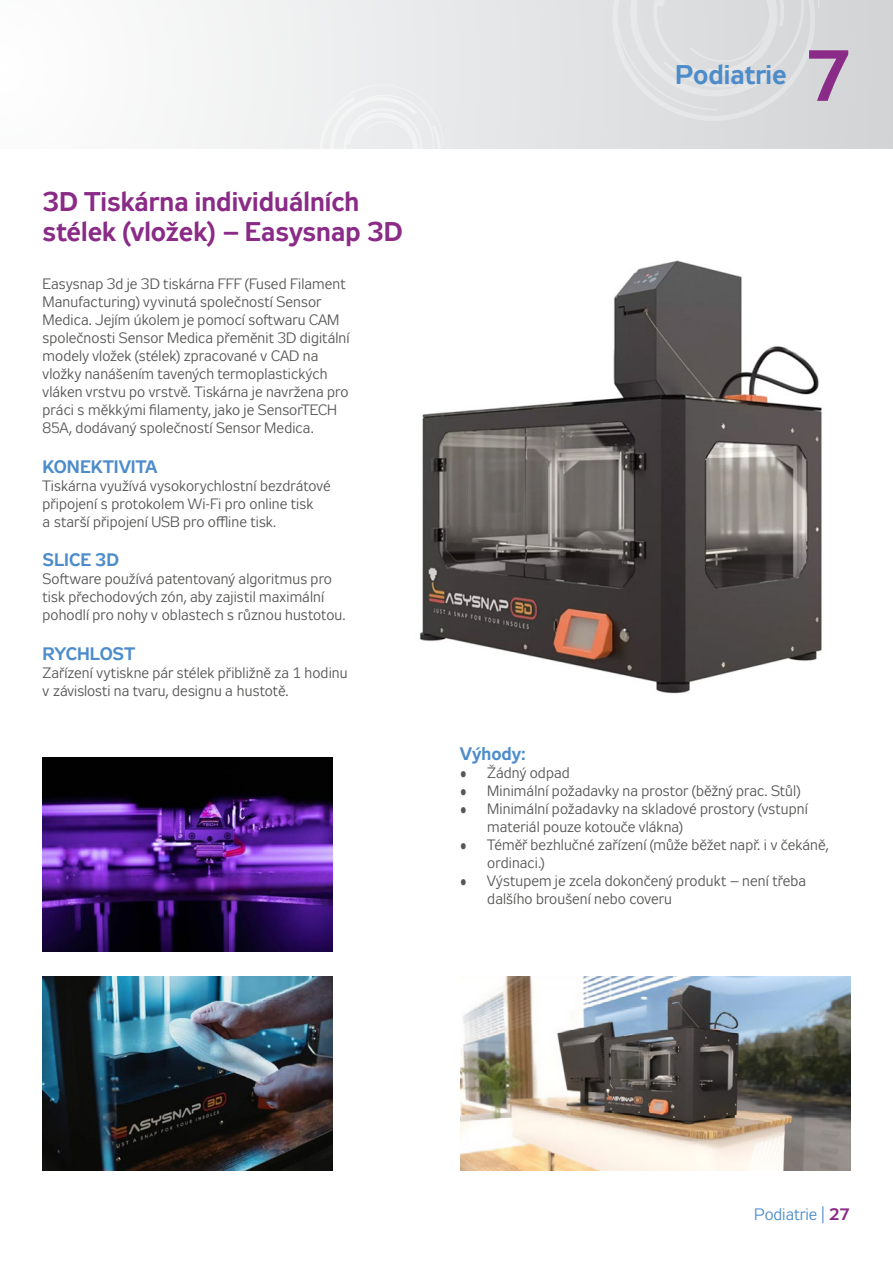
<style>
.page{position:relative;width:893px;height:1263px;background:#fff}
.page>*{position:absolute;margin:0;border:0;box-sizing:border-box;transform-origin:0 0}
.t1{font:72px "Zeppelin 33";color:#8a2b87}
.t2{font:27px/30px "Zeppelin 33";color:#8a2b87}
.t3{font:27px "Zeppelin 33";color:#4d8cca}
.t4{font:18px "Zeppelin 33";letter-spacing:.005em;color:#4d8cca}
.t5{font:16.5px "Zeppelin 31";color:#4d8cca}
.t6{font:15px/18px "Zeppelin 31";letter-spacing:.005em;color:#575756}
.s1{font-family:"Zeppelin 33";color:#8a2b87}
</style>
<div class="page">
<div style="left:0;top:0;width:893px;height:149px;background:linear-gradient(to right,#fefefe,#d2d4d5)"></div>
<svg style="left:611px;top:0;width:209px;height:122px;background:#dcdedf"></svg>
<div style="left:318px;top:84px;width:126px;height:65px;background:#ecedee"></div>
<img style="left:43px;top:758px;width:290px;height:193px">
<img style="left:43px;top:976px;width:290px;height:194px">
<img style="left:419px;top:260px;width:403px;height:434px">
<img style="left:460px;top:976px;width:390px;height:194px">
<h2 class="t2" style="left:43px;top:189px;width:362px">3D Tiskárna individuálních stélek (vložek) – Easysnap 3D</h2>
<p class="t6" style="left:43px;top:276px;width:309px">Easysnap 3d je 3D tiskárna FFF (Fused Filament Manufacturing) vyvinutá společností Sensor Medica. Jejím úkolem je pomocí softwaru CAM společnosti Sensor Medica přeměnit 3D digitální modely vložek (stélek) zpracované v CAD na vložky nanášením tavených termoplastických vláken vrstvu po vrstvě. Tiskárna je navržena pro práci s měkkými filamenty, jako je SensorTECH 85A, dodávaný společností Sensor Medica.</p>
<p class="t4" style="left:43px;top:456px;width:116px">KONEKTIVITA</p>
<p class="t6" style="left:43px;top:478px;width:290px">Tiskárna využívá vysokorychlostní bezdrátové připojení s protokolem Wi-Fi pro online tisk<br>a starší připojení USB pro offline tisk.</p>
<p class="t4" style="left:43px;top:550px;width:78px">SLICE 3D</p>
<p class="t6" style="left:43px;top:572px;width:305px">Software používá patentovaný algoritmus pro tisk přechodových zón, aby zajistil maximální pohodlí pro nohy v oblastech s různou hustotou.</p>
<p class="t4" style="left:43px;top:644px;width:94px">RYCHLOST</p>
<p class="t6" style="left:43px;top:665px;width:307px">Zařízení vytiskne pár stélek přibližně za 1 hodinu v závislosti na tvaru, designu a hustotě.</p>
<h2 class="t3" style="left:675px;top:60px;width:113px">Podiatrie</h2>
<h1 class="t1" style="left:806px;top:35px;width:46px">7</h1>
<p class="t4" style="left:460px;top:744px;width:67px">Výhody:</p>
<p class="t6" style="left:460px;top:765px;width:111px">• Žádný odpad</p>
<p class="t6" style="left:460px;top:783px;width:342px">• Minimální požadavky na prostor (běžný prac. Stůl)</p>
<p class="t6" style="left:487px;top:801px;width:322px;text-indent:-27px">• Minimální požadavky na skladové prostory (vstupní materiál pouze kotouče vlákna)</p>
<p class="t6" style="left:487px;top:837px;width:343px;text-indent:-27px">• Téměř bezhlučné zařízení (může běžet např. i v čekáně, ordinaci.)</p>
<p class="t6" style="left:487px;top:873px;width:320px;text-indent:-27px">• Výstupem je zcela dokončený produkt – není třeba dalšího broušení nebo coveru</p>
<p class="t5" style="left:754px;top:1206px;width:97px">Podiatrie | <span class="s1">27</span></p>
</div>
